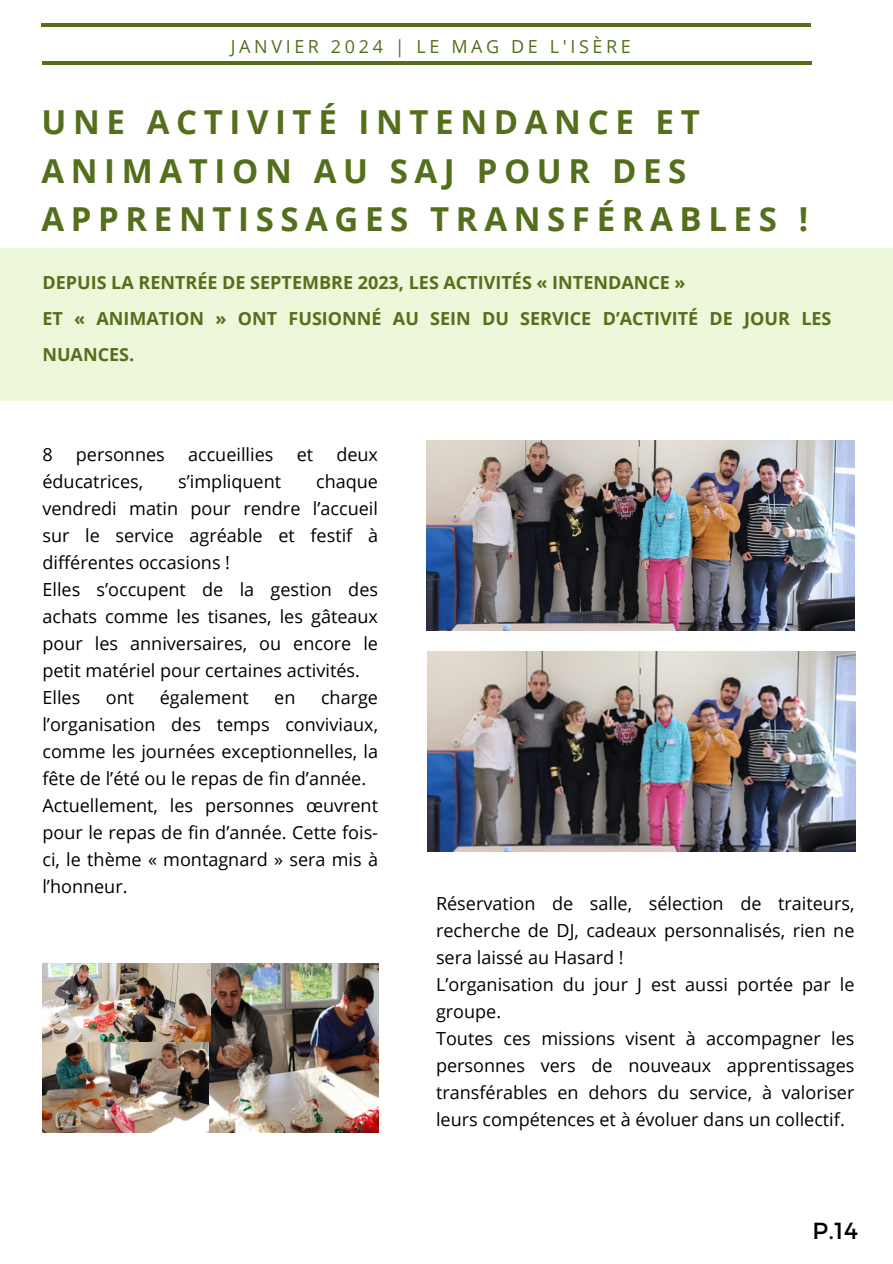
<style>
.page{position:relative;width:893px;height:1264px;background:#fff}
.page>*{position:absolute;margin:0;border:0;box-sizing:border-box;transform-origin:0 0}
.t1{font:700 33px/48.3px "Open Sans";letter-spacing:.2em;color:#546f1c}
.t2{font:23.25px "Montserrat";color:#000}
.t3{font:18px/27px "Open Sans";color:#000;text-align:justify}
.t4{font:700 18px/36px "Open Sans";color:#546f1c}
.t5{font:18px "Open Sans";letter-spacing:.2em;color:#546f1c}
</style>
<div class="page">
<hr style="left:42px;top:61px;width:770px;height:4px;background:#546f1c">
<hr style="left:41px;top:24px;width:770px;height:3px;background:#546f1c">
<div style="left:0;top:249px;width:892px;height:152px;background:#edf7d9"></div>
<img style="left:427px;top:651px;width:427px;height:200px">
<img style="left:42px;top:963px;width:336px;height:169px">
<img style="left:426px;top:440px;width:428px;height:190px">
<p class="t5" style="left:231px;top:33px;width:401px">JANVIER 2024 | LE MAG DE L'ISÈRE</p>
<h1 class="t1" style="left:41px;top:97px;width:768px">UNE ACTIVITÉ INTENDANCE ET<br>ANIMATION AU SAJ POUR DES<br>APPRENTISSAGES TRANSFÉRABLES !</h1>
<p class="t4" style="left:42px;top:264px;width:790px">DEPUIS LA RENTRÉE DE SEPTEMBRE 2023, LES ACTIVITÉS « INTENDANCE »<br>ET « ANIMATION » ONT FUSIONNÉ AU SEIN DU SERVICE D’ACTIVITÉ DE JOUR LES<br>NUANCES.</p>
<p class="t3" style="left:42px;top:440px;width:12px">8</p>
<p class="t3" style="left:76px;top:440px;width:90px">personnes</p>
<p class="t3" style="left:188px;top:440px;width:87px">accueillies</p>
<p class="t3" style="left:297px;top:440px;width:18px">et</p>
<p class="t3" style="left:336px;top:440px;width:43px">deux</p>
<p class="t3" style="left:42px;top:467px;width:102px">éducatrices,</p>
<p class="t3" style="left:178px;top:467px;width:104px">s’impliquent</p>
<p class="t3" style="left:42px;top:467px;width:337px;text-indent:274px">chaque vendredi matin pour rendre l’accueil sur le service agréable et festif à différentes occasions !</p>
<p class="t3" style="left:42px;top:575px;width:337px">Elles s’occupent de la gestion des achats comme les tisanes, les gâteaux pour les anniversaires, ou encore le petit matériel pour certaines activités.</p>
<p class="t3" style="left:42px;top:683px;width:39px">Elles</p>
<p class="t3" style="left:106px;top:683px;width:30px">ont</p>
<p class="t3" style="left:160px;top:683px;width:91px">également</p>
<p class="t3" style="left:274px;top:683px;width:23px">en</p>
<p class="t3" style="left:42px;top:683px;width:337px;text-indent:278px">charge l’organisation des temps conviviaux, comme les journées exceptionnelles, la fête de l’été ou le repas de fin d’année.</p>
<p class="t3" style="left:42px;top:791px;width:337px">Actuellement, les personnes œuvrent pour le repas de fin d’année. Cette fois&shy;ci, le thème « montagnard » sera mis à l’honneur.</p>
<p class="t3" style="left:436px;top:889px;width:420px">Réservation de salle, sélection de traiteurs, recherche de DJ, cadeaux personnalisés, rien ne sera laissé au Hasard !</p>
<p class="t3" style="left:436px;top:970px;width:420px">L’organisation du jour J est aussi portée par le groupe.</p>
<p class="t3" style="left:436px;top:1024px;width:420px">Toutes ces missions visent à accompagner les personnes vers de nouveaux apprentissages transférables en dehors du service, à valoriser leurs compétences et à évoluer dans un collectif.</p>
<p class="t2" style="left:812px;top:1215px;width:47px">P.14</p>
</div>
